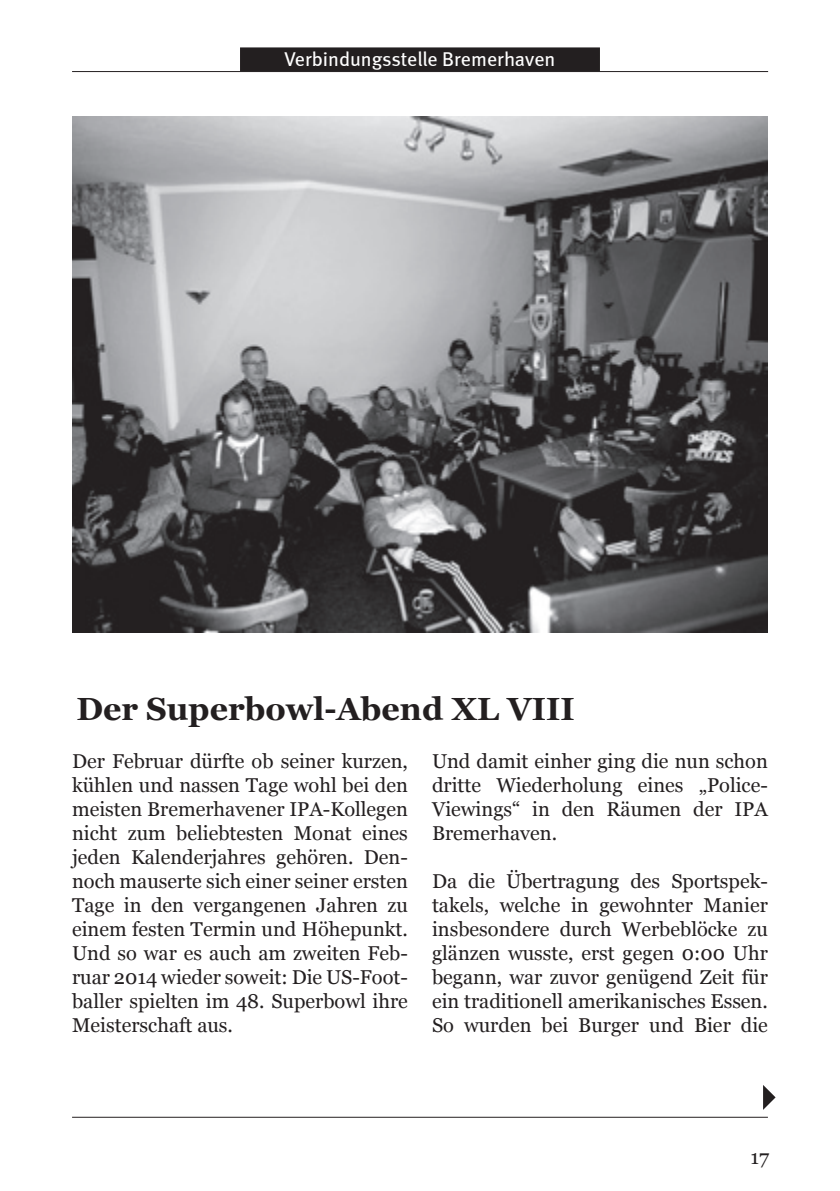
<style>
.page{position:relative;width:840px;height:1191px;background:#fff}
.page>*{position:absolute;margin:0;border:0;box-sizing:border-box;transform-origin:0 0}
.t1{font:700 32px "Georgia";color:#231f20}
.t2{font:20px/24px "Georgia";color:#231f20;text-align:justify}
.t3{font:20px "Meta";letter-spacing:-.005em;color:#fff}
</style>
<div class="page">
<hr style="left:72px;top:1116px;width:695px;height:1px;background:#231f20">
<hr style="left:72px;top:71px;width:695px;height:1px;background:#231f20">
<div style="left:240px;top:47px;width:359px;height:24px;background:#231f20"></div>
<img style="left:72px;top:116px;width:695px;height:516px">
<svg style="left:763px;top:1085px;width:12px;height:24px"></svg>
<p class="t3" style="left:284px;top:47px;width:272px">Verbindungsstelle Bremerhaven</p>
<h1 class="t1" style="left:76px;top:688px;width:499px">Der Superbowl-Abend XL VIII</h1>
<p class="t2" style="left:432px;top:750px;width:337px">Und damit einher ging die nun schon dritte Wiederholung eines „Police-Viewings“ in den Räumen der IPA Bremerhaven.</p>
<p class="t2" style="left:432px;top:870px;width:337px">Da die Übertragung des Sportspek&shy;takels, welche in gewohnter Manier insbesondere durch Werbeblöcke zu glänzen wusste, erst gegen 0:00 Uhr begann, war zuvor genügend Zeit für ein traditionell amerikanisches Essen.<br>So wurden bei Burger und Bier die</p>
<p class="t2" style="left:72px;top:750px;width:337px">Der Februar dürfte ob seiner kurzen, kühlen und nassen Tage wohl bei den meisten Bremerhavener IPA-Kollegen nicht zum beliebtesten Monat eines jeden Kalenderjahres gehören. Den&shy;noch mauserte sich einer seiner ersten Tage in den vergangenen Jahren zu einem festen Termin und Höhepunkt.<br>Und so war es auch am zweiten Feb&shy;ruar 2014 wieder soweit: Die US-Foot&shy;baller spielten im 48. Superbowl ihre Meisterschaft aus.</p>
<p class="t2" style="left:750px;top:1145px;width:20px">17</p>
</div>
